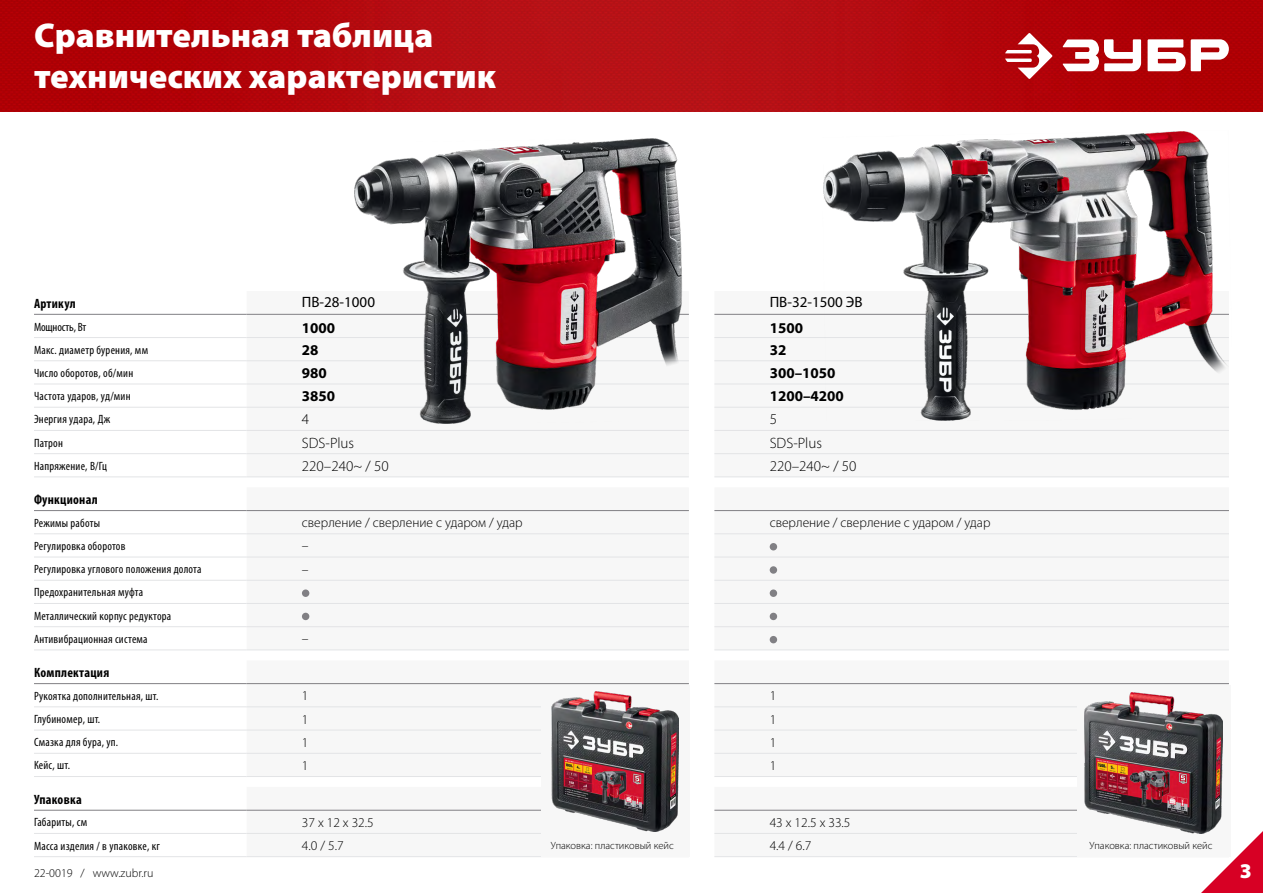
<style>
.page{position:relative;width:1263px;height:893px;background:#fff}
.page>*{position:absolute;margin:0;border:0;box-sizing:border-box;transform-origin:0 0}
.t1{font:900 34.5px/41.4px "Myriad Pro";color:#fff}
.t2{font:900 21px "Myriad Pro";color:#fff}
.t3{font:300 15px "Myriad Pro";color:#000}
.t4{font:700 15px "Myriad Pro";color:#000}
.t5{font:15px "Myriad Pro";color:#000}
.t6{font:300 13.5px "Myriad Pro";color:#000}
.t7{font:700 condensed 13.5px "Myriad Pro";letter-spacing:.02em;color:#000}
.t8{font:condensed 12px/23.2px "Myriad Pro";letter-spacing:.02em;color:#000}
.t9{font:300 12px "Myriad Pro";color:#000}
.t10{font:condensed 12px "Myriad Pro";letter-spacing:-.01em;color:#000}
.t11{font:300 10.5px "Myriad Pro";color:#000}
</style>
<div class="page">
<img style="left:0;top:0;width:1263px;height:111px">
<svg style="left:1005px;top:33px;width:47px;height:46px"></svg>
<svg style="left:1062px;top:39px;width:167px;height:32px"></svg>
<svg style="left:247px;top:361px;width:442px;height:116px"></svg>
<svg style="left:714px;top:361px;width:515px;height:116px"></svg>
<svg style="left:247px;top:511px;width:830px;height:299px"></svg>
<svg style="left:714px;top:511px;width:515px;height:139px"></svg>
<svg style="left:714px;top:684px;width:515px;height:92px"></svg>
<hr style="left:34px;top:534px;width:213px;height:1px;background:#e3e4e6">
<hr style="left:247px;top:534px;width:442px;height:1px;background:#e3e4e6">
<hr style="left:714px;top:534px;width:515px;height:1px;background:#e3e4e6">
<hr style="left:34px;top:557px;width:213px;height:1px;background:#e3e4e6">
<hr style="left:247px;top:557px;width:442px;height:1px;background:#e3e4e6">
<hr style="left:714px;top:557px;width:515px;height:1px;background:#e3e4e6">
<hr style="left:34px;top:580px;width:213px;height:1px;background:#e3e4e6">
<hr style="left:247px;top:580px;width:442px;height:1px;background:#e3e4e6">
<hr style="left:714px;top:580px;width:515px;height:1px;background:#e3e4e6">
<hr style="left:34px;top:603px;width:213px;height:1px;background:#e3e4e6">
<hr style="left:247px;top:603px;width:442px;height:1px;background:#e3e4e6">
<hr style="left:714px;top:603px;width:515px;height:1px;background:#e3e4e6">
<hr style="left:34px;top:626px;width:213px;height:1px;background:#e3e4e6">
<hr style="left:247px;top:626px;width:442px;height:1px;background:#e3e4e6">
<hr style="left:714px;top:626px;width:515px;height:1px;background:#e3e4e6">
<hr style="left:34px;top:650px;width:213px;height:1px;background:#e3e4e6">
<hr style="left:247px;top:650px;width:442px;height:1px;background:#e3e4e6">
<hr style="left:714px;top:650px;width:515px;height:1px;background:#e3e4e6">
<hr style="left:34px;top:707px;width:213px;height:1px;background:#e3e4e6">
<hr style="left:247px;top:707px;width:442px;height:1px;background:#e3e4e6">
<hr style="left:714px;top:707px;width:515px;height:1px;background:#e3e4e6">
<hr style="left:34px;top:730px;width:213px;height:1px;background:#e3e4e6">
<hr style="left:247px;top:730px;width:442px;height:1px;background:#e3e4e6">
<hr style="left:714px;top:730px;width:515px;height:1px;background:#e3e4e6">
<hr style="left:34px;top:753px;width:213px;height:1px;background:#e3e4e6">
<hr style="left:247px;top:753px;width:442px;height:1px;background:#e3e4e6">
<hr style="left:714px;top:753px;width:515px;height:1px;background:#e3e4e6">
<hr style="left:34px;top:776px;width:213px;height:1px;background:#e3e4e6">
<hr style="left:247px;top:776px;width:442px;height:1px;background:#e3e4e6">
<hr style="left:714px;top:776px;width:515px;height:1px;background:#e3e4e6">
<hr style="left:34px;top:833px;width:213px;height:1px;background:#e3e4e6">
<hr style="left:34px;top:856px;width:213px;height:1px;background:#e3e4e6">
<hr style="left:34px;top:810px;width:213px;height:1px;background:#818084">
<hr style="left:34px;top:683px;width:213px;height:1px;background:#818084">
<hr style="left:247px;top:683px;width:442px;height:1px;background:#818084">
<hr style="left:714px;top:683px;width:515px;height:1px;background:#818084">
<hr style="left:34px;top:314px;width:213px;height:1px;background:#818084">
<hr style="left:247px;top:314px;width:442px;height:1px;background:#818084">
<hr style="left:714px;top:314px;width:515px;height:1px;background:#818084">
<hr style="left:34px;top:510px;width:213px;height:1px;background:#818084">
<hr style="left:247px;top:510px;width:442px;height:1px;background:#818084">
<hr style="left:714px;top:510px;width:515px;height:1px;background:#818084">
<hr style="left:34px;top:337px;width:213px;height:1px;background:#e3e4e6">
<hr style="left:247px;top:337px;width:442px;height:1px;background:#e3e4e6">
<hr style="left:714px;top:337px;width:515px;height:1px;background:#e3e4e6">
<hr style="left:34px;top:360px;width:213px;height:1px;background:#e3e4e6">
<hr style="left:247px;top:360px;width:442px;height:1px;background:#e3e4e6">
<hr style="left:714px;top:360px;width:515px;height:1px;background:#e3e4e6">
<hr style="left:34px;top:384px;width:213px;height:1px;background:#e3e4e6">
<hr style="left:247px;top:384px;width:442px;height:1px;background:#e3e4e6">
<hr style="left:714px;top:384px;width:515px;height:1px;background:#e3e4e6">
<hr style="left:34px;top:407px;width:213px;height:1px;background:#e3e4e6">
<hr style="left:247px;top:407px;width:442px;height:1px;background:#e3e4e6">
<hr style="left:714px;top:407px;width:515px;height:1px;background:#e3e4e6">
<hr style="left:34px;top:430px;width:213px;height:1px;background:#e3e4e6">
<hr style="left:247px;top:430px;width:442px;height:1px;background:#e3e4e6">
<hr style="left:714px;top:430px;width:515px;height:1px;background:#e3e4e6">
<hr style="left:34px;top:453px;width:213px;height:1px;background:#e3e4e6">
<hr style="left:247px;top:453px;width:442px;height:1px;background:#e3e4e6">
<hr style="left:714px;top:453px;width:515px;height:1px;background:#e3e4e6">
<hr style="left:34px;top:477px;width:213px;height:1px;background:#e3e4e6">
<hr style="left:247px;top:477px;width:442px;height:1px;background:#e3e4e6">
<hr style="left:714px;top:477px;width:515px;height:1px;background:#e3e4e6">
<div style="left:770px;top:543px;width:7px;height:7px;background:#818084;border-radius:50%"></div>
<div style="left:770px;top:566px;width:7px;height:8px;background:#818084;border-radius:50%"></div>
<div style="left:302px;top:589px;width:7px;height:8px;background:#818084;border-radius:50%"></div>
<div style="left:770px;top:589px;width:7px;height:8px;background:#818084;border-radius:50%"></div>
<div style="left:302px;top:613px;width:7px;height:7px;background:#818084;border-radius:50%"></div>
<div style="left:770px;top:613px;width:7px;height:7px;background:#818084;border-radius:50%"></div>
<div style="left:770px;top:636px;width:7px;height:7px;background:#818084;border-radius:50%"></div>
<svg style="left:247px;top:810px;width:1016px;height:83px"></svg>
<img style="left:822px;top:131px;width:407px;height:289px">
<img style="left:354px;top:139px;width:334px;height:285px">
<div style="left:541px;top:685px;width:148px;height:172px;background:#f7f7f7"></div>
<img style="left:551px;top:692px;width:128px;height:140px">
<div style="left:1077px;top:685px;width:153px;height:172px;background:#f7f7f7"></div>
<img style="left:1085px;top:693px;width:138px;height:140px">
<h1 class="t1" style="left:34px;top:13px;width:463px">Сравнительная таблица технических характеристик</h1>
<p class="t7" style="left:34px;top:295px;width:43px">Артикул</p>
<p class="t5" style="left:302px;top:293px;width:75px">ПВ-28-1000</p>
<p class="t5" style="left:770px;top:293px;width:94px">ПВ-32-1500 ЭВ</p>
<p class="t10" style="left:34px;top:319px;width:54px">Мощность, Вт</p>
<p class="t4" style="left:302px;top:318px;width:35px">1000</p>
<p class="t4" style="left:770px;top:318px;width:35px">1500</p>
<p class="t8" style="left:34px;top:338px;width:116px">Макс. диаметр бурения, мм</p>
<p class="t4" style="left:302px;top:340px;width:18px">28</p>
<p class="t4" style="left:770px;top:340px;width:18px">32</p>
<p class="t8" style="left:34px;top:361px;width:101px">Число оборотов, об/мин</p>
<p class="t4" style="left:302px;top:363px;width:26px">980</p>
<p class="t4" style="left:770px;top:363px;width:67px">300–1050</p>
<p class="t8" style="left:34px;top:384px;width:98px">Частота ударов, уд/мин</p>
<p class="t4" style="left:302px;top:386px;width:35px">3850</p>
<p class="t4" style="left:770px;top:386px;width:76px">1200–4200</p>
<p class="t8" style="left:34px;top:408px;width:78px">Энергия удара, Дж</p>
<p class="t3" style="left:302px;top:410px;width:9px">4</p>
<p class="t3" style="left:770px;top:410px;width:9px">5</p>
<p class="t8" style="left:34px;top:431px;width:30px">Патрон</p>
<p class="t3" style="left:302px;top:434px;width:54px">SDS-Plus</p>
<p class="t3" style="left:770px;top:434px;width:54px">SDS-Plus</p>
<p class="t8" style="left:34px;top:454px;width:75px">Напряжение, В/Гц</p>
<p class="t3" style="left:302px;top:457px;width:88px">220–240~ / 50</p>
<p class="t3" style="left:770px;top:457px;width:88px">220–240~ / 50</p>
<p class="t7" style="left:34px;top:491px;width:65px">Функционал</p>
<p class="t8" style="left:34px;top:511px;width:68px">Режимы работы</p>
<p class="t6" style="left:302px;top:515px;width:222px">сверление / сверление с ударом / удар</p>
<p class="t6" style="left:770px;top:515px;width:222px">сверление / сверление с ударом / удар</p>
<p class="t8" style="left:34px;top:534px;width:93px">Регулировка оборотов</p>
<p class="t6" style="left:302px;top:538px;width:8px">–</p>
<p class="t8" style="left:34px;top:557px;width:169px">Регулировка углового положения долота</p>
<p class="t6" style="left:302px;top:561px;width:8px">–</p>
<p class="t8" style="left:34px;top:581px;width:139px">Предохранительная муфта<br>Металлический корпус редуктора<br>Антивибрационная система</p>
<p class="t6" style="left:302px;top:631px;width:8px">–</p>
<p class="t7" style="left:34px;top:664px;width:77px">Комплектация</p>
<p class="t8" style="left:34px;top:684px;width:126px">Рукоятка дополнительная, шт.</p>
<p class="t6" style="left:302px;top:688px;width:8px">1</p>
<p class="t6" style="left:770px;top:688px;width:8px">1</p>
<p class="t8" style="left:34px;top:707px;width:68px">Глубиномер, шт.</p>
<p class="t6" style="left:302px;top:711px;width:8px">1</p>
<p class="t6" style="left:770px;top:711px;width:8px">1</p>
<p class="t8" style="left:34px;top:730px;width:86px">Смазка для бура, уп.</p>
<p class="t6" style="left:302px;top:734px;width:8px">1</p>
<p class="t6" style="left:770px;top:734px;width:8px">1</p>
<p class="t8" style="left:34px;top:754px;width:38px">Кейс, шт.</p>
<p class="t6" style="left:302px;top:757px;width:8px">1</p>
<p class="t6" style="left:770px;top:757px;width:8px">1</p>
<p class="t7" style="left:34px;top:791px;width:49px">Упаковка</p>
<p class="t8" style="left:34px;top:811px;width:55px">Габариты, см</p>
<p class="t6" style="left:302px;top:814px;width:73px">37 x 12 x 32.5</p>
<p class="t6" style="left:770px;top:814px;width:82px">43 x 12.5 x 33.5</p>
<p class="t8" style="left:34px;top:834px;width:127px">Масса изделия / в упаковке, кг</p>
<p class="t6" style="left:302px;top:837px;width:43px">4.0 / 5.7</p>
<p class="t6" style="left:770px;top:837px;width:43px">4.4 / 6.7</p>
<p class="t9" style="left:34px;top:865px;width:121px">22-0019 / www.zubr.ru</p>
<h2 class="t2" style="left:1240px;top:856px;width:14px">3</h2>
<p class="t11" style="left:551px;top:839px;width:124px">Упаковка: пластиковый кейс</p>
<p class="t11" style="left:1089px;top:839px;width:124px">Упаковка: пластиковый кейс</p>
</div>
